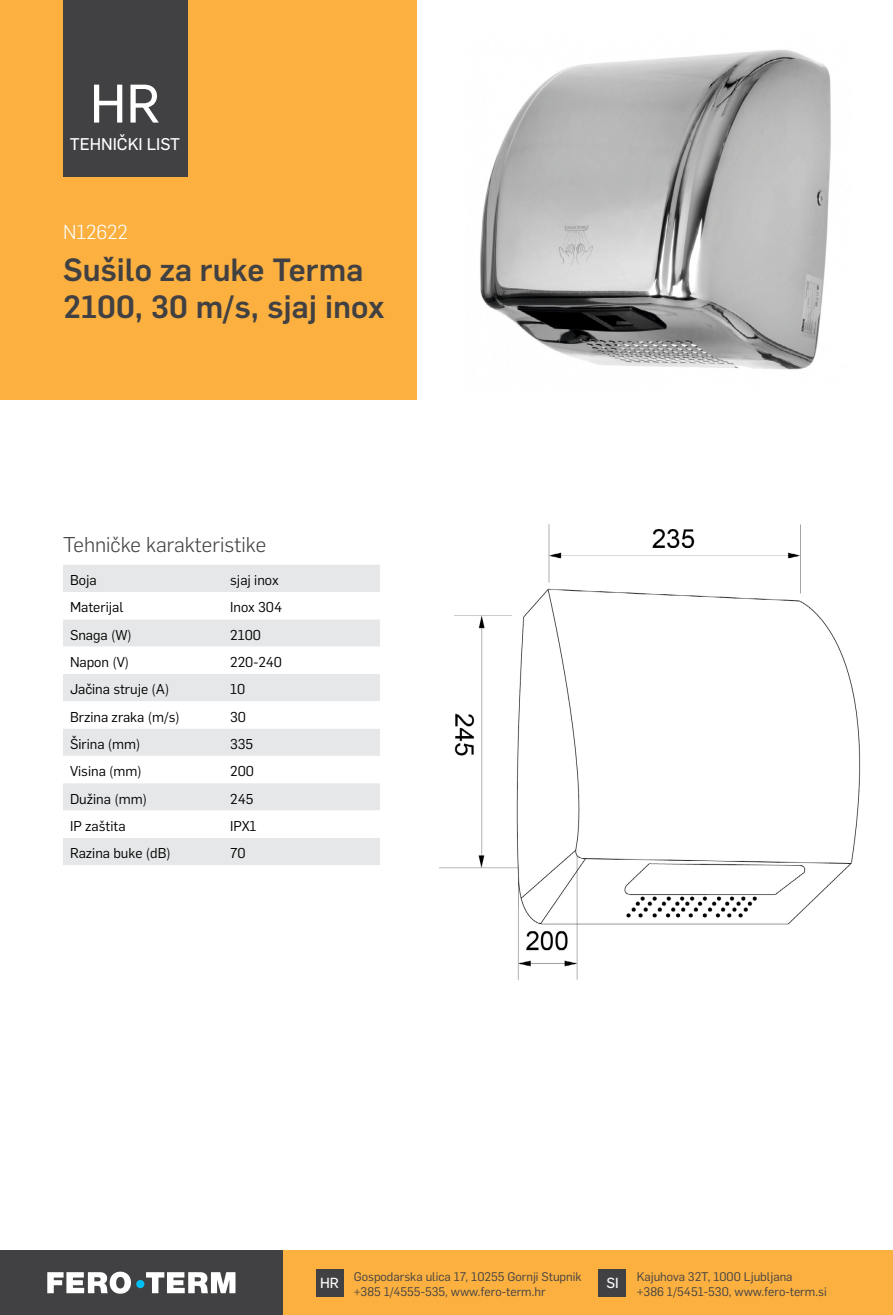
<style>
.page{position:relative;width:893px;height:1315px;background:#fff}
.page>*{position:absolute;margin:0;border:0;box-sizing:border-box;transform-origin:0 0}
.t1{font:53.2px "Flama Basic";color:#fff}
.t2{font:500 31.5px/37.8px "Flama";color:#414042}
.t3{font:300 21px "Flama";color:#414042}
.t4{font:300 19.78px "Flama";color:#fff}
.t5{font:16.62px "Flama Basic";color:#fff}
.t6{font:14.35px "Flama Basic";color:#fff}
.t7{font:14px "Flama";color:#000}
.t8{font:12.25px/15.8px "Flama";color:#414042}
</style>
<div class="page">
<div style="left:0;top:1250px;width:893px;height:65px;background:#fbb040"></div>
<div style="left:316px;top:1269px;width:27px;height:27px;background:#414042"></div>
<div style="left:599px;top:1269px;width:27px;height:27px;background:#414042"></div>
<div style="left:0;top:1250px;width:283px;height:65px;background:#414042"></div>
<svg style="left:47px;top:1271px;width:188px;height:22px"></svg>
<div style="left:136px;top:1280px;width:8px;height:8px;background:#00c0f3;border-radius:50%"></div>
<div style="left:0;top:0;width:417px;height:399px;background:#fbb040"></div>
<div style="left:63px;top:0;width:124px;height:177px;background:#414042"></div>
<div style="left:63px;top:565px;width:317px;height:300px;background:#e6e7e8"></div>
<svg style="left:63px;top:592px;width:317px;height:246px"></svg>
<img style="left:480px;top:50px;width:351px;height:320px">
<img style="left:439px;top:524px;width:422px;height:456px">
<h1 class="t1" style="left:90px;top:66px;width:72px">HR</h1>
<p class="t5" style="left:70px;top:132px;width:112px">TEHNIČKI LIST</p>
<h3 class="t4" style="left:63px;top:218px;width:66px">N12622</h3>
<h2 class="t2" style="left:63px;top:248px;width:323px">Sušilo za ruke Terma<br>2100, 30 m/s, sjaj inox</h2>
<h3 class="t3" style="left:63px;top:530px;width:205px">Tehničke karakteristike</h3>
<p class="t7" style="left:70px;top:570px;width:28px">Boja</p>
<p class="t7" style="left:230px;top:570px;width:50px">sjaj inox</p>
<p class="t7" style="left:70px;top:598px;width:55px">Materijal</p>
<p class="t7" style="left:230px;top:598px;width:53px">Inox 304</p>
<p class="t7" style="left:70px;top:625px;width:63px">Snaga (W)</p>
<p class="t7" style="left:230px;top:625px;width:32px">2100</p>
<p class="t7" style="left:70px;top:652px;width:61px">Napon (V)</p>
<p class="t7" style="left:230px;top:652px;width:53px">220-240</p>
<p class="t7" style="left:70px;top:679px;width:101px">Jačina struje (A)</p>
<p class="t7" style="left:230px;top:679px;width:17px">10</p>
<p class="t7" style="left:70px;top:707px;width:111px">Brzina zraka (m/s)</p>
<p class="t7" style="left:230px;top:707px;width:17px">30</p>
<p class="t7" style="left:70px;top:734px;width:72px">Širina (mm)</p>
<p class="t7" style="left:230px;top:734px;width:25px">335</p>
<p class="t7" style="left:70px;top:761px;width:73px">Visina (mm)</p>
<p class="t7" style="left:230px;top:761px;width:25px">200</p>
<p class="t7" style="left:70px;top:789px;width:78px">Dužina (mm)</p>
<p class="t7" style="left:230px;top:789px;width:25px">245</p>
<p class="t7" style="left:70px;top:816px;width:57px">IP zaštita</p>
<p class="t7" style="left:230px;top:816px;width:28px">IPX1</p>
<p class="t7" style="left:70px;top:843px;width:102px">Razina buke (dB)</p>
<p class="t7" style="left:230px;top:843px;width:17px">70</p>
<p class="t8" style="left:354px;top:1267px;width:229px">Gospodarska ulica 17, 10255 Gornji Stupnik +385 1/4555-535, www.fero-term.hr</p>
<p class="t8" style="left:637px;top:1267px;width:191px">Kajuhova 32T, 1000 Ljubljana<br>+386 1/5451-530, www.fero-term.si</p>
<p class="t6" style="left:320px;top:1272px;width:20px">HR</p>
<p class="t6" style="left:606px;top:1272px;width:14px">SI</p>
</div>
